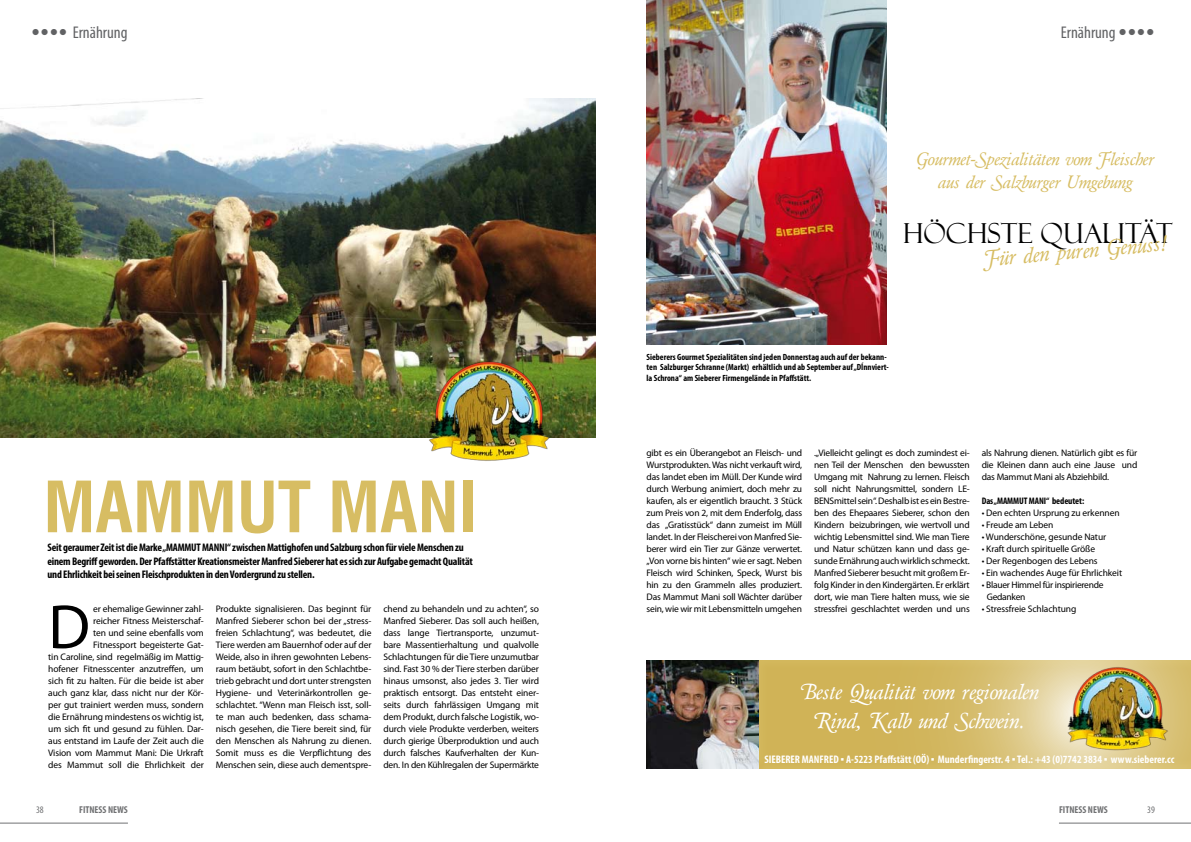
<style>
.page{position:relative;width:1191px;height:842px;background:#fff}
.page>*{position:absolute;margin:0;border:0;box-sizing:border-box;transform-origin:0 0}
.t1{font:700 condensed 68.7px "Swiss 721 BT";color:#d7bd63}
.t2{font:62.9px "Myriad Pro";color:#000}
.t3{font:27.6px "Felix Titling";color:#000}
.t4{font:24.6px/29.6px "Garond Hand DB Normal";color:#fff;text-align:center}
.t5{font:24.6px "Garond Hand DB Normal";color:#d7bd63}
.t6{font:20.4px/23.3px "Garond Hand DB Normal";color:#d7bd63;text-align:center}
.t7{font:condensed 17px "Myriad Pro";color:#616264}
.t8{font:700 condensed 11px/13.2px "Myriad Pro";letter-spacing:-.02em;color:#000}
.t9{font:700 condensed 11px "Myriad Pro";color:#fff}
.t10{font:700 condensed 10px "Myriad Pro";color:#707173}
.t11{font:condensed 10px "Myriad Pro";color:#707173}
.t12{font:9.5px/12px "Myriad Pro";letter-spacing:-.01em;color:#000;text-align:justify}
.t13{font:9.5px/12px "Myriad Pro";letter-spacing:-.03em;color:#000}
.t14{font:700 condensed 9.5px "Myriad Pro";letter-spacing:-.01em;color:#000}
.t15{font:700 condensed 9px/10.8px "Myriad Pro";color:#000}
.s1{font-family:"Peilot DB Normal";font-stretch:normal}
.s2{font-family:"Arial";font-weight:400;font-stretch:normal}
</style>
<div class="page">
<hr style="left:1059px;top:823px;width:132px;height:1px;background:#707173">
<hr style="left:0;top:823px;width:128px;height:1px;background:#707173">
<img style="left:646px;top:0;width:240px;height:345px">
<img style="left:646px;top:660px;width:112px;height:108px">
<img style="left:0;top:99px;width:595px;height:338px">
<img style="left:428px;top:360px;width:122px;height:101px">
<div style="left:758px;top:659px;width:433px;height:110px;background:#d7bd63;opacity:.19"></div>
<img style="left:1067px;top:666px;width:101px;height:84px">
<h3 class="t7" style="left:31px;top:22px;width:98px"><span class="s1">••••</span> Ernährung</h3>
<h3 class="t7" style="left:1060px;top:22px;width:95px">Ernährung <span class="s1">••••</span></h3>
<h1 class="t1" style="left:43px;top:466px;width:435px">MAMMUT MANI</h1>
<p class="t8" style="left:47px;top:541px;width:427px">Seit geraumer Zeit ist die Marke „MAMMUT MANNI“ zwischen Mattighofen und Salzburg schon für viele Menschen zu einem Begriff geworden. Der Pfaffstätter Kreationsmeister Manfred Sieberer hat es sich zur Aufgabe gemacht Qualität und Ehrlichkeit bei seinen Fleischprodukten in den Vordergrund zu stellen.</p>
<p class="t12" style="left:48px;top:603px;width:157px;text-align:right">er ehemalige Gewinner zahl-<br>reicher Fitness Meisterschaf-<br>ten und seine ebenfalls vom Fitnessport begeisterte Gat-<br>tin Caroline, sind regelmäßig im Mattig&shy;hofener Fitnesscenter anzutreffen, um sich fit zu halten. Für die beide ist aber auch ganz klar, dass nicht nur der Kör&shy;per gut trainiert werden muss, sondern die Ernährung mindestens os wichtig ist, um sich fit und gesund zu fühlen. Dar&shy;aus entstand im Laufe der Zeit auch die Vision vom Mammut Mani: Die Urkraft des Mammut soll die Ehrlichkeit der</p>
<p class="t12" style="left:216px;top:603px;width:157px">Produkte signalisieren. Das beginnt für Manfred Sieberer schon bei der „stress&shy;freien Schlachtung“, was bedeutet, die Tiere werden am Bauernhof oder auf der Weide, also in ihren gewohnten Lebens&shy;raum betäubt, sofort in den Schlachtbe&shy;trieb gebracht und dort unter strengsten Hygiene- und Veterinärkontrollen ge&shy;schlachtet. “Wenn man Fleisch isst, soll&shy;te man auch bedenken, dass schama&shy;nisch gesehen, die Tiere bereit sind, für den Menschen als Nahrung zu dienen.<br>Somit muss es die Verpflichtung des Menschen sein, diese auch dementspre-</p>
<p class="t12" style="left:383px;top:603px;width:157px">chend zu behandeln und zu achten“, so Manfred Sieberer. Das soll auch heißen, dass lange Tiertransporte, unzumut&shy;bare Massentierhaltung und qualvolle Schlachtungen für die Tiere unzumutbar sind. Fast 30 % der Tiere sterben darüber hinaus umsonst, also jedes 3. Tier wird praktisch entsorgt. Das entsteht einer&shy;seits durch fahrlässigen Umgang mit dem Produkt, durch falsche Logistik, wo&shy;durch viele Produkte verderben, weiters durch gierige Überproduktion und auch durch falsches Kaufverhalten der Kun&shy;den. In den Kühlregalen der Supermärkte</p>
<h2 class="t2" style="left:48px;top:588px;width:43px">D</h2>
<h3 class="t6" style="left:916px;top:148px;width:239px">Gourmet-Spezialitäten vom Fleischer aus der Salzburger Umgebung</h3>
<h3 class="t3" style="left:903px;top:217px;width:271px">HÖCHSTE QUALITÄT</h3>
<h3 class="t5" style="left:983px;top:246px;width:184px;rotate:-5deg">Für den puren Genuss!</h3>
<p class="t15" style="left:646px;top:351px;width:244px">Sieberers Gourmet Spezialitäten sind jeden Donnerstag auch auf der bekann&shy;ten Salzburger Schranne (Markt) erhältlich und ab September auf „DÍnnviert&shy;la Schrona“ am Sieberer Firmengelände in Pfaffstätt.</p>
<p class="t12" style="left:646px;top:447px;width:157px">gibt es ein Überangebot an Fleisch- und Wurstprodukten. Was nicht verkauft wird, das landet eben im Müll. Der Kunde wird durch Werbung animiert, doch mehr zu kaufen, als er eigentlich braucht. 3 Stück zum Preis von 2, mit dem Enderfolg, dass das „Gratisstück“ dann zumeist im Müll landet. In der Fleischerei von Manfred Sie&shy;berer wird ein Tier zur Gänze verwertet. „Von vorne bis hinten“ wie er sagt. Neben Fleisch wird Schinken, Speck, Wurst bis hin zu den Grammeln alles produziert.<br>Das Mammut Mani soll Wächter darüber sein, wie wir mit Lebensmitteln umgehen</p>
<p class="t12" style="left:814px;top:447px;width:157px">.„Vielleicht gelingt es doch zumindest ei&shy;nen Teil der Menschen den bewussten Umgang mit Nahrung zu lernen. Fleisch soll nicht Nahrungsmittel, sondern LE-BENSmittel sein“. Deshalb ist es ein Bestre&shy;ben des Ehepaares Sieberer, schon den Kindern beizubringen, wie wertvoll und wichtig Lebensmittel sind. Wie man Tiere und Natur schützen kann und dass ge&shy;sunde Ernährung auch wirklich schmeckt.<br>Manfred Sieberer besucht mit großem Er&shy;folg Kinder in den Kindergärten. Er erklärt dort, wie man Tiere halten muss, wie sie stressfrei geschlachtet werden und uns</p>
<p class="t12" style="left:981px;top:447px;width:157px">als Nahrung dienen. Natürlich gibt es für die Kleinen dann auch eine Jause und das Mammut Mani als Abziehbild.</p>
<p class="t14" style="left:981px;top:495px;width:104px">Das „MAMMUT MANI“ bedeutet:</p>
<p class="t12" style="left:981px;top:507px;width:139px">• Den echten Ursprung zu erkennen</p>
<p class="t12" style="left:981px;top:519px;width:73px">• Freude am Leben</p>
<p class="t12" style="left:981px;top:531px;width:126px">• Wunderschöne, gesunde Natur</p>
<p class="t12" style="left:981px;top:543px;width:115px">• Kraft durch spirituelle Größe</p>
<p class="t12" style="left:981px;top:555px;width:117px">• Der Regenbogen des Lebens</p>
<p class="t12" style="left:981px;top:567px;width:142px">• Ein wachendes Auge für Ehrlichkeit</p>
<p class="t13" style="left:986px;top:579px;width:118px;text-indent:-5px">• Blauer Himmel für inspirierende<br>Gedanken</p>
<p class="t12" style="left:981px;top:603px;width:96px">• Stressfreie Schlachtung</p>
<h3 class="t4" style="left:799px;top:677px;width:241px">Beste Qualität vom regionalen<br>Rind, Kalb und Schwein.</h3>
<p class="t9" style="left:764px;top:752px;width:411px">SIEBERER MANFRED <span class="s2">▪</span> A-5223 Pfaffstätt (OÖ) <span class="s2">▪</span> Munderfingerstr. 4 <span class="s2">▪</span> Tel.: +43 (0)7742 3834 <span class="s2">▪</span> www.sieberer.cc</p>
<p class="t11" style="left:36px;top:804px;width:9px">38</p>
<p class="t10" style="left:79px;top:804px;width:50px">FITNESS NEWS</p>
<p class="t10" style="left:1059px;top:804px;width:50px">FITNESS NEWS</p>
<p class="t11" style="left:1147px;top:804px;width:9px">39</p>
</div>
